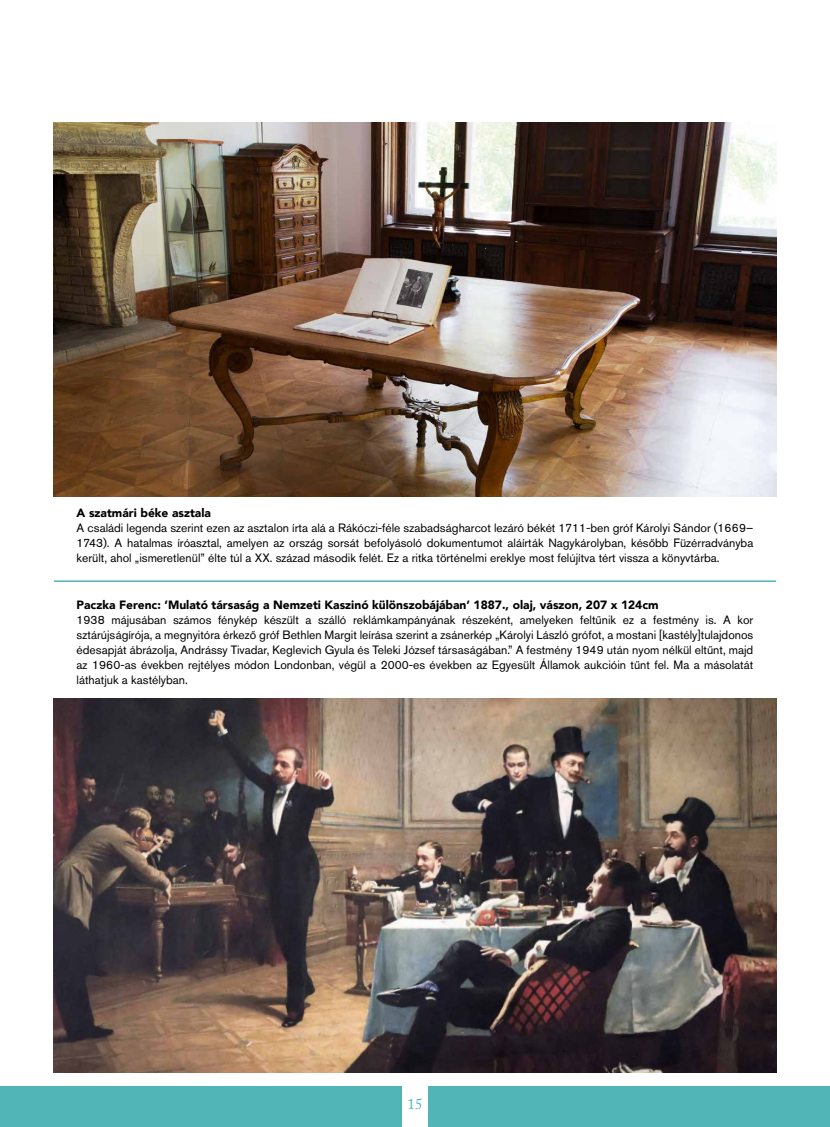
<style>
.page{position:relative;width:830px;height:1127px;background:#fff}
.page>*{position:absolute;margin:0;border:0;box-sizing:border-box;transform-origin:0 0}
.t1{font:15px "Adobe Caslon Pro";color:#51b4b7}
.t2{font:12px/15px "Akzidenz Grotesk Pro";color:#000;text-align:justify}
.t3{font:900 12px "Avenir";color:#000}
</style>
<div class="page">
<img style="left:53px;top:699px;width:723px;height:374px">
<img style="left:53px;top:122px;width:723px;height:374px">
<hr style="left:54px;top:580px;width:721px;height:2px;background:#51b4b7">
<div style="left:0;top:1086px;width:829px;height:41px;background:#51b4b7"></div>
<div style="left:402px;top:1084px;width:25px;height:43px;background:#fff"></div>
<p class="t3" style="left:77px;top:502px;width:136px">A szatmári béke asztala</p>
<p class="t2" style="left:77px;top:520px;width:678px">A családi legenda szerint ezen az asztalon írta alá a Rákóczi-féle szabadságharcot lezáró békét 1711-ben gróf Károlyi Sándor (1669– 1743). A hatalmas íróasztal, amelyen az ország sorsát befolyásoló dokumentumot aláírták Nagykárolyban, később Füzérradványba került, ahol „ismeretlenül” élte túl a XX. század második felét. Ez a ritka történelmi ereklye most felújítva tért vissza a könyvtárba.</p>
<p class="t3" style="left:77px;top:594px;width:583px">Paczka Ferenc: ’Mulató társaság a Nemzeti Kaszinó különszobájában’ 1887., olaj, vászon, 207 x 124cm</p>
<p class="t2" style="left:77px;top:612px;width:678px">1938 májusában számos fénykép készült a szálló reklámkampányának részeként, amelyeken feltűnik ez a festmény is. A kor sztárújságírója, a megnyitóra érkező gróf Bethlen Margit leírása szerint a zsánerkép „Károlyi László grófot, a mostani [kastély]tulajdonos édesapját ábrázolja, Andrássy Tivadar, Keglevich Gyula és Teleki József társaságában.” A festmény 1949 után nyom nélkül eltűnt, majd az 1960-as években rejtélyes módon Londonban, végül a 2000-es években az Egyesült Államok aukcióin tűnt fel. Ma a másolatát láthatjuk a kastélyban.</p>
<p class="t1" style="left:407px;top:1095px;width:16px">15</p>
</div>
